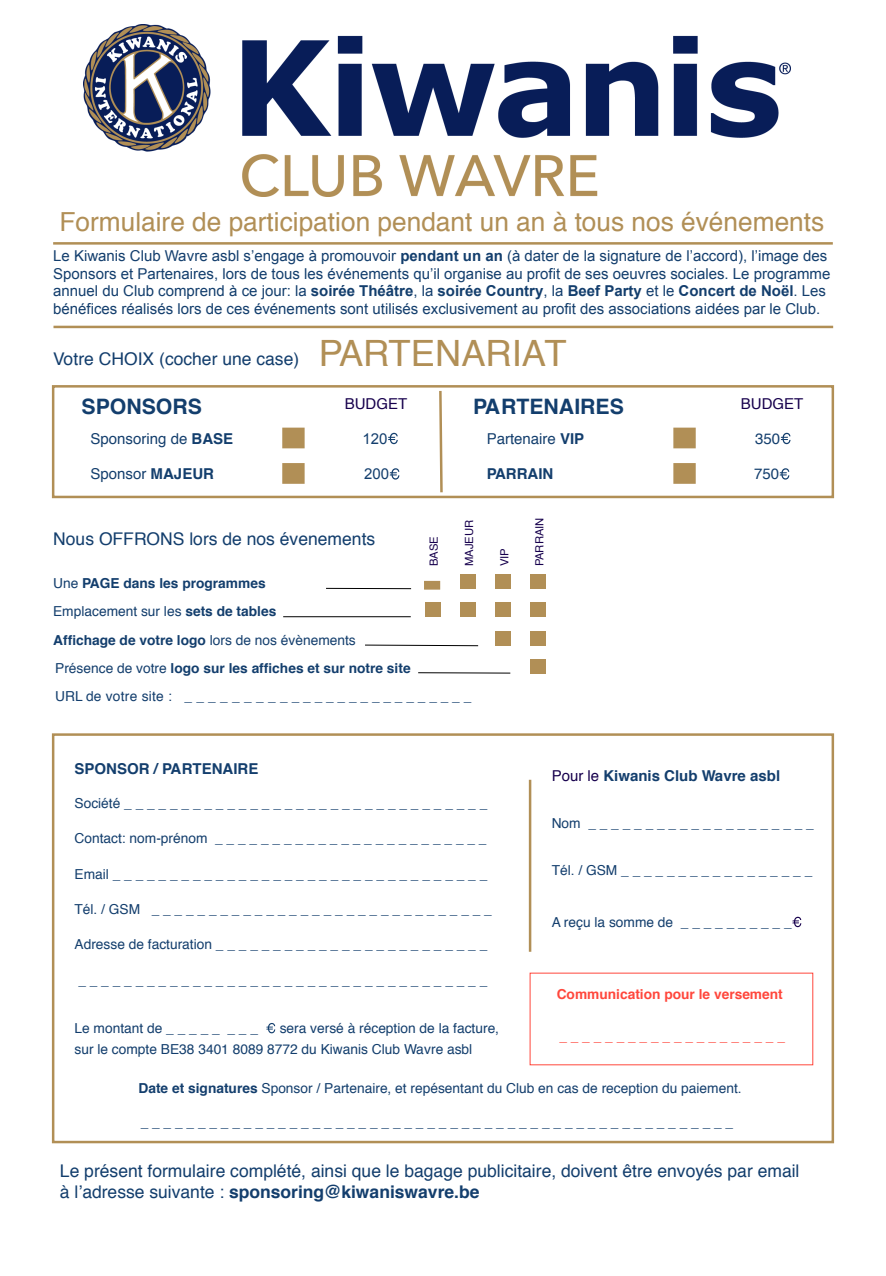
<style>
.page{position:relative;width:886px;height:1276px;background:#fff}
.page>*{position:absolute;margin:0;border:0;box-sizing:border-box;transform-origin:0 0}
.t1{font:36.25px "Helvetica";color:#b18f56}
.t2{font:26.25px "Helvetica";color:#b18f56}
.t3{font:700 21.25px "Helvetica";color:#133e6d}
.t4{font:17.5px/21.2px "Helvetica";color:#133e6d}
.t5{font:15px/17.5px "Arial";color:#133e6d}
.t6{font:700 15px "Helvetica";color:#133e6d}
.t7{font:15px "Helvetica";color:#133e6d}
.t8{font:15px "Helvetica";color:#17004d}
.t9{font:13.75px/28.4px "Helvetica";color:#133e6d}
.t10{font:700 13.75px "Helvetica";color:#133e6d}
.t11{font:700 13.75px "Helvetica";color:#ff473c}
.t12{font:11.25px "Helvetica";color:#17004d}
.s1{font-weight:700}
.s2{font-weight:400}
.s3{font-weight:400;color:#17004d}
</style>
<div class="page">
<svg style="left:388px;top:433px;width:10px;height:11px"></svg>
<svg style="left:390px;top:468px;width:9px;height:11px"></svg>
<svg style="left:266px;top:1023px;width:9px;height:10px"></svg>
<svg style="left:792px;top:916px;width:9px;height:11px"></svg>
<svg style="left:781px;top:433px;width:9px;height:11px"></svg>
<svg style="left:779px;top:468px;width:10px;height:11px"></svg>
<div style="left:530px;top:631px;width:16px;height:15px;background:#b18f56"></div>
<div style="left:495px;top:631px;width:16px;height:15px;background:#b18f56"></div>
<div style="left:424px;top:581px;width:16px;height:8px;background:#b18f56"></div>
<div style="left:530px;top:574px;width:16px;height:15px;background:#b18f56"></div>
<div style="left:495px;top:574px;width:16px;height:15px;background:#b18f56"></div>
<div style="left:460px;top:574px;width:16px;height:15px;background:#b18f56"></div>
<div style="left:530px;top:602px;width:16px;height:15px;background:#b18f56"></div>
<div style="left:495px;top:602px;width:16px;height:15px;background:#b18f56"></div>
<div style="left:460px;top:602px;width:16px;height:15px;background:#b18f56"></div>
<div style="left:530px;top:659px;width:16px;height:15px;background:#b18f56"></div>
<hr style="left:283px;top:616px;width:128px;height:1px;background:#000">
<hr style="left:326px;top:588px;width:85px;height:1px;background:#000">
<svg style="left:365px;top:645px;width:113px;height:1px"></svg>
<hr style="left:418px;top:672px;width:92px;height:1px;background:#000">
<div style="left:425px;top:602px;width:15px;height:15px;background:#b18f56"></div>
<div style="left:52px;top:733px;width:782px;height:410px;border:2px solid #b18f56"></div>
<hr style="left:53px;top:242px;width:780px;height:3px;background:#b18f56">
<div style="left:52px;top:385px;width:782px;height:113px;border:2px solid #b18f56"></div>
<svg style="left:439px;top:391px;width:4px;height:102px"></svg>
<div style="left:282px;top:427px;width:23px;height:21px;background:#b18f56;border:2px solid #b18f56"></div>
<div style="left:282px;top:463px;width:23px;height:21px;background:#b18f56;border:2px solid #b18f56"></div>
<div style="left:673px;top:427px;width:23px;height:21px;background:#b18f56;border:2px solid #b18f56"></div>
<div style="left:673px;top:463px;width:23px;height:21px;background:#b18f56;border:2px solid #b18f56"></div>
<hr style="left:529px;top:780px;width:2px;height:171px;background:#b18f56">
<img style="left:84px;top:24px;width:706px;height:173px">
<hr style="left:53px;top:326px;width:780px;height:2px;background:#b18f56">
<h2 class="t2" style="left:59px;top:201px;width:766px">Formulaire de participation pendant un an à tous nos événements</h2>
<p class="t5" style="left:53px;top:247px;width:779px">Le Kiwanis Club Wavre asbl s’engage à promouvoir <span class="s1">pendant un an</span> (à dater de la signature de l’accord), l’image des Sponsors et Partenaires, lors de tous les événements qu’il organise au profit de ses oeuvres sociales. Le programme annuel du Club comprend à ce jour: la <span class="s1">soirée Théâtre</span>, la <span class="s1">soirée Country</span>, la <span class="s1">Beef Party</span> et le <span class="s1">Concert de Noël</span>. Les bénéfices réalisés lors de ces événements sont utilisés exclusivement au profit des associations aidées par le Club.</p>
<p class="t4" style="left:53px;top:349px;width:248px">Votre CHOIX (cocher une case)</p>
<h1 class="t1" style="left:319px;top:325px;width:249px">PARTENARIAT</h1>
<p class="t8" style="left:345px;top:392px;width:64px">BUDGET</p>
<h3 class="t3" style="left:81px;top:389px;width:122px">SPONSORS</h3>
<p class="t7" style="left:91px;top:427px;width:144px">Sponsoring de <span class="s1">BASE</span></p>
<p class="t5" style="left:362px;top:430px;width:27px">120</p>
<p class="t7" style="left:91px;top:462px;width:125px">Sponsor <span class="s1">MAJEUR</span></p>
<p class="t5" style="left:364px;top:465px;width:27px">200</p>
<p class="t8" style="left:741px;top:392px;width:64px">BUDGET</p>
<h3 class="t3" style="left:473px;top:389px;width:152px">PARTENAIRES</h3>
<p class="t7" style="left:487px;top:427px;width:99px">Partenaire <span class="s1">VIP</span></p>
<p class="t7" style="left:755px;top:427px;width:27px">350</p>
<p class="t6" style="left:487px;top:462px;width:68px">PARRAIN</p>
<p class="t7" style="left:754px;top:462px;width:27px">750</p>
<p class="t4" style="left:53px;top:528px;width:323px">Nous OFFRONS lors de nos évenements</p>
<p class="t10" style="left:53px;top:572px;width:214px"><span class="s2">Une</span> PAGE dans les programmes</p>
<p class="t12" style="left:425px;top:566px;width:32px;rotate:-90deg">BASE</p>
<p class="t12" style="left:460px;top:566px;width:48px;rotate:-90deg">MAJEUR</p>
<p class="t12" style="left:496px;top:566px;width:20px;rotate:-90deg">VIP</p>
<p class="t12" style="left:531px;top:566px;width:50px;rotate:-90deg">PARRAIN</p>
<p class="t9" style="left:53px;top:598px;width:225px">Emplacement sur les <span class="s1">sets de tables</span></p>
<p class="t9" style="left:53px;top:626px;width:420px"><span class="s1">Affichage de votre logo</span> lors de nos évènements<br>Présence de votre <span class="s1">logo sur les affiches et sur notre site<br></span>URLdevotresite : _________________________</p>
<p class="t6" style="left:75px;top:756px;width:185px">SPONSOR / PARTENAIRE</p>
<p class="t9" style="left:75px;top:789px;width:414px">Société________________________________</p>
<p class="t9" style="left:75px;top:824px;width:414px">Contact: nom-prénom ________________________</p>
<p class="t9" style="left:75px;top:860px;width:414px">Email ____________________ _ _ _ _ _ _ _ _ _ _ _ _ _</p>
<p class="t6" style="left:552px;top:763px;width:230px"><span class="s3">Pour le</span> Kiwanis Club Wavre asbl</p>
<p class="t9" style="left:552px;top:809px;width:264px">Nom ____________________</p>
<p class="t9" style="left:552px;top:856px;width:262px">Tél. / GSM_________________</p>
<p class="t9" style="left:75px;top:895px;width:419px">Tél. / GSM ______________________________</p>
<p class="t9" style="left:75px;top:931px;width:414px">Adressede facturation________________________</p>
<p class="t9" style="left:78px;top:966px;width:411px">_ _ _ _ _ _ _ _ _ _ _ _ _ _ _ _ _ _ _ _ _ _ _ _ _ _ _ _ _ _ _ _ _ _ _ _</p>
<p class="t9" style="left:75px;top:1014px;width:185px">Le montant de _ _ _ _ _ _ _ _</p>
<p class="t9" style="left:552px;top:908px;width:242px">Areçulasommede __________</p>
<p class="t11" style="left:557px;top:983px;width:228px">Communication pour le versement</p>
<p class="t11" style="left:559px;top:1025px;width:227px">_ _ _ _ _ _ _ _ _ _ _ _ _ _ _ _ _ _ _ _</p>
<p class="t9" style="left:75px;top:1018px;width:426px;line-height:21.1px;text-indent:205px">sera versé à réception de la facture, sur le compte BE38 3401 8089 8772 du Kiwanis Club Wavre asbl</p>
<p class="t9" style="left:138px;top:1074px;width:605px"><span class="s1">Date et signatures</span> Sponsor / Partenaire, et repésentant du Club en cas de reception du paiement.</p>
<p class="t10" style="left:141px;top:1110px;width:594px">_ _ _ _ _ _ _ _ _ _ _ _ _ _ _ _ _ _ _ _ _ _ _ _ _ _ _ _ _ _ _ _ _ _ _ _ _ _ _ _ _ _ _ _ _ _ _ _ _ _ _ _</p>
<p class="t4" style="left:60px;top:1160px;width:741px">Le présent formulaire complété, ainsi que le bagage publicitaire, doivent être envoyés par email à l’adresse suivante : <span class="s1">sponsoring@kiwaniswavre.be</span></p>
</div>
